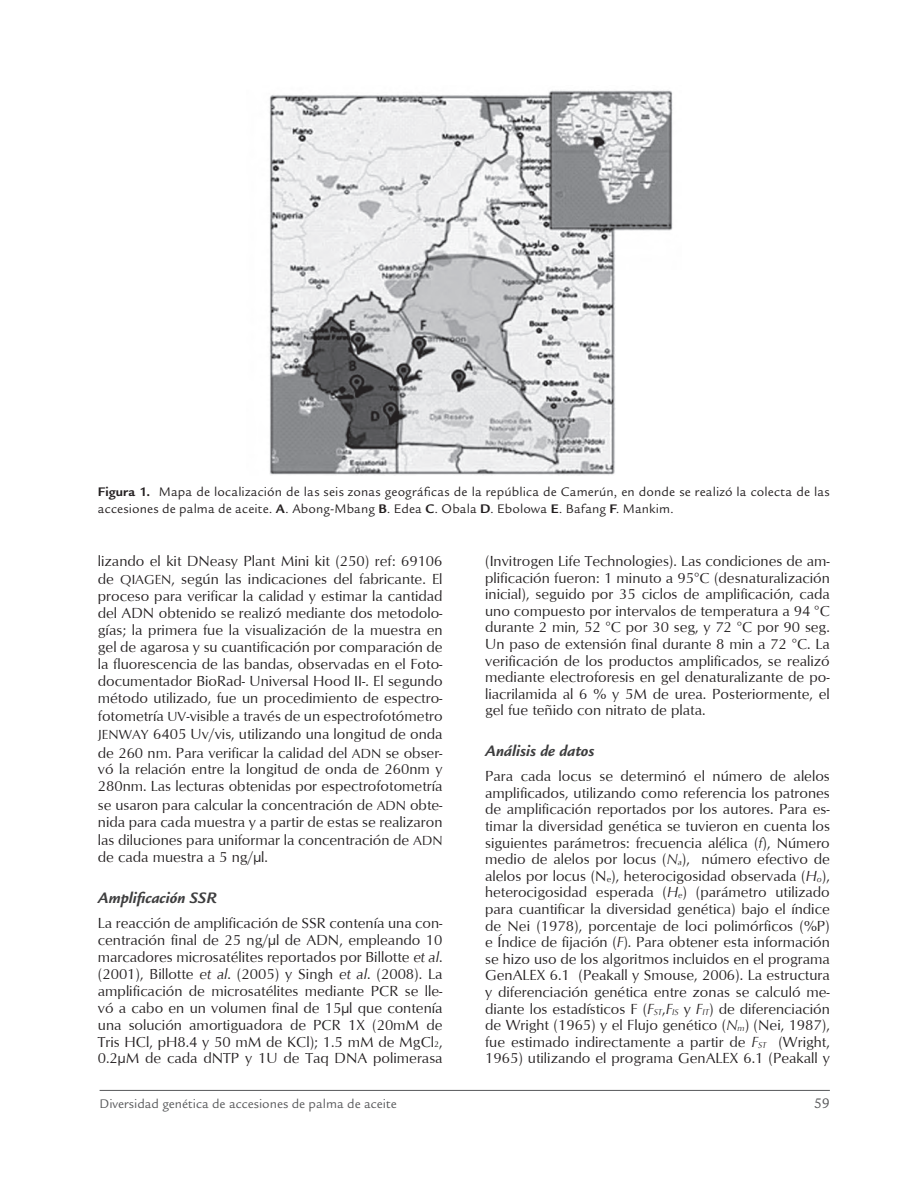
<style>
.page{position:relative;width:915px;height:1191px;background:#fff}
.page>*{position:absolute;margin:0;border:0;box-sizing:border-box;transform-origin:0 0}
.t1{font:italic 700 16.5px "Legacy Sans Std";color:#3e3e3f}
.t2{font:15px/16.6px "Optimum";color:#231f20;text-align:justify}
.t3{font:15px "Legacy Sans Std";color:#57585a}
.t4{font:13.5px/16.5px "Legacy Sans Std";letter-spacing:.01em;color:#231f20}
.t5{font:13.5px "Legacy Sans Std";color:#57585a}
.s1{font-weight:700}
.s2{font-size:13.5px}
.s3{font-style:italic}
.s4{font-size:8.7px}
.s5{font-style:italic;font-size:8.7px}
</style>
<div class="page">
<hr style="left:99px;top:1090px;width:730px;height:1px;background:#57585a">
<img style="left:269px;top:90px;width:404px;height:385px">
<p class="t4" style="left:98px;top:484px;width:733px"><span class="s1">Figura 1.</span> Mapa de localización de las seis zonas geográficas de la república de Camerún, en donde se realizó la colecta de las accesiones de palma de aceite. <span class="s1">A</span>. Abong-Mbang <span class="s1">B</span>. Edea <span class="s1">C</span>. Obala <span class="s1">D</span>. Ebolowa <span class="s1">E</span>. Bafang <span class="s1">F</span>. Mankim.</p>
<p class="t2" style="left:98px;top:551px;width:346px;line-height:18.5px">lizando el kit DNeasy Plant Mini kit (250) ref: 69106 de <span class="s2">QIAGEN</span>, según las indicaciones del fabricante. El</p>
<p class="t2" style="left:98px;top:587px;width:346px">proceso para verificar la calidad y estimar la cantidad del ADN obtenido se realizó mediante dos metodolo&shy;gías; la primera fue la visualización de la muestra en gel de agarosa y su cuantificación por comparación de la fluorescencia de las bandas, observadas en el Foto&shy;documentador BioRad- Universal Hood II-. El segundo método utilizado, fue un procedimiento de espectro-</p>
<p class="t2" style="left:98px;top:706px;width:346px;line-height:18.3px">fotometría <span class="s2">UV</span>-visible a través de un espectrofotómetro <span class="s2">JENWAY</span> 6405 Uv/vis, utilizando una longitud de onda de 260 nm. Para verificar la calidad del <span class="s2">ADN</span> se obser-</p>
<p class="t2" style="left:98px;top:761px;width:346px">vó la relación entre la longitud de onda de 260nm y<br>280nm. Las lecturas obtenidas por espectrofotometría</p>
<p class="t2" style="left:98px;top:796px;width:346px">se usaron para calcular la concentración de <span class="s2">ADN</span> obte&shy;nida para cada muestra y a partir de estas se realizaron</p>
<p class="t2" style="left:98px;top:831px;width:346px">las diluciones para uniformar la concentración de <span class="s2">ADN </span>de cada muestra a 5 ng/µl.</p>
<p class="t1" style="left:98px;top:888px;width:120px">Amplificación SSR</p>
<p class="t2" style="left:98px;top:914px;width:346px">La reacción de amplificación de SSR contenía una con&shy;centración final de 25 ng/µl de ADN, empleando 10 marcadores microsatélites reportados por Billotte <span class="s3">et al</span>. (2001), Billotte <span class="s3">et al</span>. (2005) y Singh <span class="s3">et al</span>. (2008). La amplificación de microsatélites mediante PCR se lle&shy;vó a cabo en un volumen final de 15µl que contenía una solución amortiguadora de PCR 1X (20mM de Tris HCl, pH8.4 y 50 mM de KCl); 1.5 mM de MgCl<span class="s4">2</span>, 0.2µM de cada dNTP y 1U de Taq DNA polimerasa</p>
<p class="t2" style="left:485px;top:552px;width:346px">(Invitrogen Life Technologies). Las condiciones de am&shy;plificación fueron: 1 minuto a 95°C (desnaturalización inicial), seguido por 35 ciclos de amplificación, cada uno compuesto por intervalos de temperatura a 94 °C durante 2 min, 52 °C por 30 seg, y 72 °C por 90 seg.<br>Un paso de extensión final durante 8 min a 72 °C. La verificación de los productos amplificados, se realizó mediante electroforesis en gel denaturalizante de po&shy;liacrilamida al 6 % y 5M de urea. Posteriormente, el gel fue teñido con nitrato de plata.</p>
<p class="t1" style="left:485px;top:741px;width:111px">Análisis de datos</p>
<p class="t2" style="left:485px;top:767px;width:346px">Para cada locus se determinó el número de alelos amplificados, utilizando como referencia los patrones de amplificación reportados por los autores. Para es&shy;timar la diversidad genética se tuvieron en cuenta los siguientes parámetros: frecuencia alélica (<span class="s3">f</span>), Número medio de alelos por locus (<span class="s3">N</span><span class="s5">a</span>), número efectivo de alelos por locus (N<span class="s4">e</span>), heterocigosidad observada (<span class="s3">H</span><span class="s5">o</span>), heterocigosidad esperada (<span class="s3">H</span><span class="s5">e</span>) (parámetro utilizado para cuantificar la diversidad genética) bajo el índice de Nei (1978), porcentaje de loci polimórficos (%P) e Índice de fijación (<span class="s3">F</span>). Para obtener esta información se hizo uso de los algoritmos incluidos en el programa GenALEX 6.1 (Peakall y Smouse, 2006). La estructura y diferenciación genética entre zonas se calculó me&shy;diante los estadísticos F (<span class="s3">F</span><span class="s5">ST</span>,<span class="s3">F</span><span class="s5">IS</span> y <span class="s3">F</span><span class="s5">IT</span>) de diferenciación de Wright (1965) y el Flujo genético (<span class="s3">N</span><span class="s5">m</span>) (Nei, 1987), fue estimado indirectamente a partir de <span class="s3">F</span><span class="s5">ST</span> (Wright, 1965) utilizando el programa GenALEX 6.1 (Peakall y</p>
<p class="t5" style="left:99px;top:1096px;width:298px">Diversidad genética de accesiones de palma de aceite</p>
<p class="t3" style="left:813px;top:1094px;width:18px">59</p>
</div>
